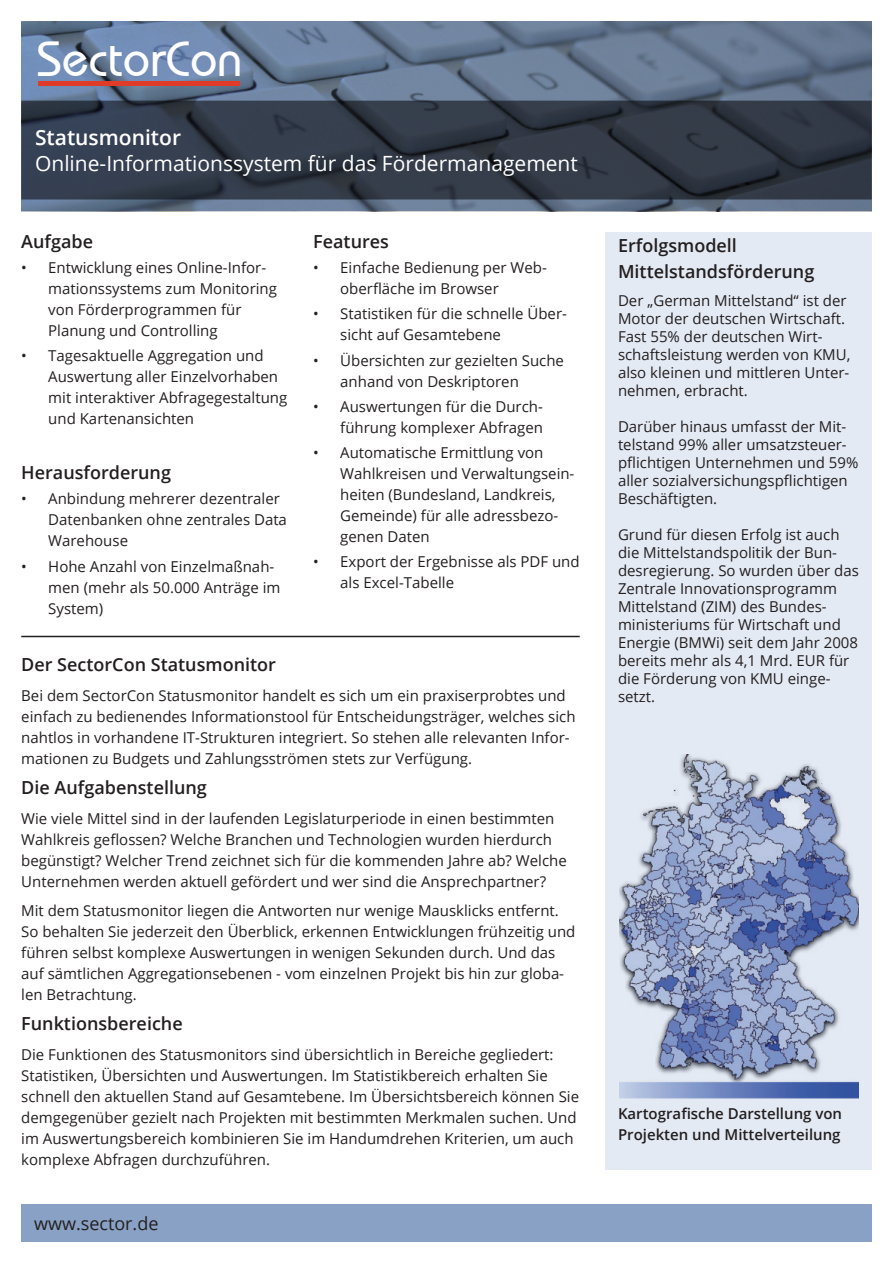
<style>
.page{position:relative;width:893px;height:1263px;background:#fff}
.page>*{position:absolute;margin:0;border:0;box-sizing:border-box;transform-origin:0 0}
.t1{font:500 49.2px "Bauhaus IT Cby BT";color:#fff}
.t2{font:21px "Open Sans";color:#fff}
.t3{font:600 21px "Open Sans";color:#fff}
.t4{font:600 18px/25.8px "Open Sans";color:#231f20}
.t5{font:18px "Open Sans";color:#231f20}
.t6{font:15px/21px "Open Sans";color:#231f20}
.t7{font:600 15px/21px "Open Sans";color:#231f20}
</style>
<div class="page">
<img style="left:21px;top:21px;width:851px;height:190px">
<hr style="left:21px;top:636px;width:559px;height:1px;background:#231f20">
<div style="left:21px;top:1204px;width:851px;height:38px;background:#89a1c4"></div>
<svg style="left:24px;top:104px;width:845px;height:92px;background:#303845"></svg>
<div style="left:21px;top:101px;width:851px;height:98px;border:2px solid #231f20"></div>
<hr style="left:38px;top:81px;width:202px;height:4px;background:#e03b28">
<div style="left:605px;top:232px;width:267px;height:937px;background:#e4eaf4"></div>
<img style="left:619px;top:755px;width:240px;height:344px">
<h1 class="t1" style="left:36px;top:41px;width:208px">SectorCon</h1>
<h2 class="t3" style="left:35px;top:129px;width:148px">Statusmonitor</h2>
<h2 class="t2" style="left:35px;top:154px;width:544px">Online-Informationssystem für das Fördermanagement</h2>
<p class="t4" style="left:21px;top:230px;width:73px">Aufgabe</p>
<p class="t6" style="left:48px;top:259px;width:230px">Entwicklung eines Online-Infor&shy;mationssystems zum Monitoring von Förderprogrammen für<br>Planung und Controlling</p>
<p class="t6" style="left:48px;top:347px;width:241px">Tagesaktuelle Aggregation und<br>Auswertung aller Einzelvorhaben mit interaktiver Abfragegestaltung und Kartenansichten</p>
<p class="t6" style="left:21px;top:259px;width:7px">•</p>
<p class="t6" style="left:21px;top:347px;width:7px">•</p>
<p class="t4" style="left:21px;top:461px;width:151px">Herausforderung</p>
<p class="t6" style="left:48px;top:490px;width:240px">Anbindung mehrerer dezentraler<br>Datenbanken ohne zentrales Data<br>Warehouse</p>
<p class="t6" style="left:48px;top:557px;width:234px">Hohe Anzahl von Einzelmaßnah&shy;men (mehr als 50.000 Anträge im<br>System)</p>
<p class="t6" style="left:21px;top:490px;width:7px">•</p>
<p class="t6" style="left:21px;top:557px;width:7px">•</p>
<p class="t4" style="left:313px;top:230px;width:77px">Features</p>
<p class="t6" style="left:340px;top:259px;width:208px">Einfache Bedienung per Web&shy;oberläche im Browser</p>
<p class="t6" style="left:340px;top:305px;width:228px">Statistiken für die schnelle Über&shy;sicht auf Gesamtebene</p>
<p class="t6" style="left:340px;top:351px;width:225px">Übersichten zur gezielten Suche anhand von Deskriptoren</p>
<p class="t6" style="left:340px;top:397px;width:204px">Auswertungen für die Durch&shy;führung komplexer Abfragen</p>
<p class="t6" style="left:340px;top:444px;width:236px">Automatische Ermittlung von<br>Wahlkreisen und Verwaltungsein&shy;heiten (Bundesland, Landkreis,<br>Gemeinde) für alle adressbezo&shy;genen Daten</p>
<p class="t6" style="left:340px;top:553px;width:241px">Export der Ergebnisse als PDF und als Excel-Tabelle</p>
<p class="t6" style="left:313px;top:259px;width:7px">•</p>
<p class="t6" style="left:313px;top:305px;width:7px">•</p>
<p class="t6" style="left:313px;top:351px;width:7px">•</p>
<p class="t6" style="left:313px;top:397px;width:7px">•</p>
<p class="t6" style="left:313px;top:444px;width:7px">•</p>
<p class="t6" style="left:313px;top:553px;width:7px">•</p>
<p class="t4" style="left:21px;top:654px;width:256px">Der SectorCon Statusmonitor</p>
<p class="t6" style="left:21px;top:686px;width:556px">Bei dem SectorCon Statusmonitor handelt es sich um ein praxiserprobtes und einfach zu bedienendes Informationstool für Entscheidungsträger, welches sich nahtlos in vorhandene IT-Strukturen integriert. So stehen alle relevanten Infor&shy;mationen zu Budgets und Zahlungsströmen stets zur Verfügung.</p>
<p class="t4" style="left:21px;top:776px;width:187px">Die Aufgabenstellung</p>
<p class="t6" style="left:21px;top:809px;width:547px">Wie viele Mittel sind in der laufenden Legislaturperiode in einen bestimmten Wahlkreis gelossen? Welche Branchen und Technologien wurden hierdurch begünstigt? Welcher Trend zeichnet sich für die kommenden Jahre ab? Welche Unternehmen werden aktuell gefördert und wer sind die Ansprechpartner?</p>
<p class="t6" style="left:21px;top:902px;width:556px">Mit dem Statusmonitor liegen die Antworten nur wenige Mausklicks entfernt.<br>So behalten Sie jederzeit den Überblick, erkennen Entwicklungen frühzeitig und führen selbst komplexe Auswertungen in wenigen Sekunden durch. Und das auf sämtlichen Aggregationsebenen - vom einzelnen Projekt bis hin zur globa&shy;len Betrachtung.</p>
<p class="t4" style="left:21px;top:1013px;width:163px">Funktionsbereiche</p>
<p class="t6" style="left:21px;top:1045px;width:559px">Die Funktionen des Statusmonitors sind übersichtlich in Bereiche gegliedert:<br>Statistiken, Übersichten und Auswertungen. Im Statistikbereich erhalten Sie schnell den aktuellen Stand auf Gesamtebene. Im Übersichtsbereich können Sie demgegenüber gezielt nach Projekten mit bestimmten Merkmalen suchen. Und im Auswertungsbereich kombinieren Sie im Handumdrehen Kriterien, um auch komplexe Abfragen durchzuführen.</p>
<p class="t5" style="left:34px;top:1216px;width:126px">www.sector.de</p>
<p class="t4" style="left:618px;top:234px;width:198px">Erfolgsmodell<br>Mittelstandsförderung</p>
<p class="t6" style="left:618px;top:293px;width:234px;line-height:18px">Der „German Mittelstand“ ist der<br>Motor der deutschen Wirtschaft.<br>Fast 55% der deutschen Wirt&shy;schaftsleistung werden von KMU, also kleinen und mittleren Unter&shy;nehmen, erbracht.</p>
<p class="t6" style="left:618px;top:419px;width:242px;line-height:18px">Darüber hinaus umfasst der Mit&shy;telstand 99% aller umsatzsteuer&shy;plichtigen Unternehmen und 59% aller sozialversichungsplichtigen<br>Beschäftigten.</p>
<p class="t6" style="left:618px;top:527px;width:242px;line-height:18px">Grund für diesen Erfolg ist auch die Mittelstandspolitik der Bun&shy;desregierung. So wurden über das<br>Zentrale Innovationsprogramm<br>Mittelstand (ZIM) des Bundes&shy;ministeriums für Wirtschaft und<br>Energie (BMWi) seit dem Jahr 2008 bereits mehr als 4,1 Mrd. EUR für die Förderung von KMU einge&shy;setzt.</p>
<p class="t7" style="left:618px;top:1103px;width:226px">Kartograische Darstellung von<br>Projekten und Mittelverteilung</p>
</div>
